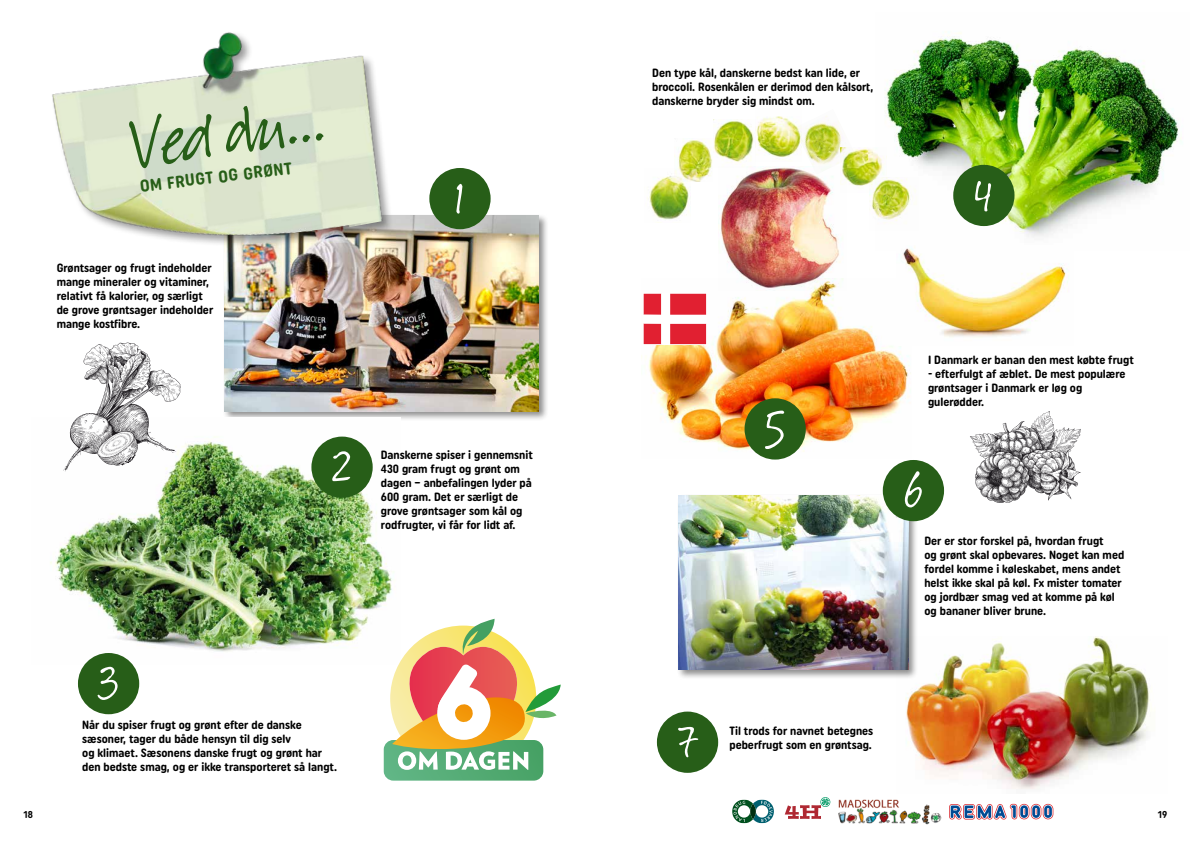
<style>
.page{position:relative;width:1191px;height:842px;background:#fff}
.page>*{position:absolute;margin:0;border:0;box-sizing:border-box;transform-origin:0 0}
.t1{font:83.4px "Suomi Hand Script";color:#275e18}
.t2{font:58.4px "Suomi Hand Script";color:#fff}
.t3{font:700 17px "Uniform Rounded Condensed";color:#275e18}
.t4{font:700 12px/14px "Uniform Rounded Condensed";color:#000}
.t5{font:700 10px "Uniform Rounded Condensed";color:#000}
</style>
<div class="page">
<img style="left:838px;top:799px;width:103px;height:26px">
<svg style="left:732px;top:799px;width:42px;height:24px"></svg>
<svg style="left:949px;top:804px;width:103px;height:16px"></svg>
<div style="left:222px;top:213px;width:327px;height:208px;background:#000;opacity:.45"></div>
<img style="left:224px;top:215px;width:315px;height:196px">
<img style="left:720px;top:167px;width:123px;height:112px">
<img style="left:905px;top:636px;width:245px;height:153px">
<div style="left:676px;top:493px;width:242px;height:187px;background:#000;opacity:.45"></div>
<img style="left:678px;top:495px;width:230px;height:175px">
<img style="left:885px;top:32px;width:296px;height:205px">
<img style="left:50px;top:418px;width:350px;height:247px">
<img style="left:52px;top:32px;width:356px;height:242px">
<svg style="left:970px;top:411px;width:111px;height:92px"></svg>
<img style="left:643px;top:279px;width:268px;height:178px">
<img style="left:678px;top:140px;width:34px;height:41px">
<img style="left:647px;top:169px;width:43px;height:51px">
<img style="left:714px;top:120px;width:41px;height:48px">
<img style="left:755px;top:116px;width:39px;height:44px">
<img style="left:869px;top:177px;width:49px;height:54px">
<img style="left:794px;top:116px;width:48px;height:59px">
<img style="left:840px;top:147px;width:46px;height:45px">
<svg style="left:63px;top:342px;width:118px;height:130px"></svg>
<div style="left:953px;top:165px;width:61px;height:61px;background:#275e18;border-radius:50%"></div>
<div style="left:78px;top:653px;width:61px;height:61px;background:#275e18;border-radius:50%"></div>
<div style="left:311px;top:437px;width:62px;height:61px;background:#275e18;border-radius:50%"></div>
<div style="left:429px;top:168px;width:61px;height:61px;background:#275e18;border-radius:50%"></div>
<div style="left:882px;top:460px;width:62px;height:61px;background:#275e18;border-radius:50%"></div>
<div style="left:657px;top:711px;width:61px;height:62px;background:#275e18;border-radius:50%"></div>
<div style="left:744px;top:398px;width:62px;height:62px;background:#275e18;border-radius:50%"></div>
<svg style="left:384px;top:619px;width:176px;height:162px"></svg>
<svg style="left:643px;top:294px;width:63px;height:50px"></svg>
<img style="left:896px;top:246px;width:172px;height:100px">
<svg style="left:784px;top:797px;width:46px;height:22px"></svg>
<h1 class="t1" style="left:126px;top:102px;width:197px;rotate:-7deg">Ved du ...</h1>
<h3 class="t3" style="left:139px;top:176px;width:154px;rotate:-7deg">OM FRUGT OG GRØNT</h3>
<p class="t4" style="left:57px;top:261px;width:158px">Grøntsager og frugt indeholder mange mineraler og vitaminer, relativt få kalorier, og særligt de grove grøntsager indeholder mange kostfibre.</p>
<h2 class="t2" style="left:455px;top:170px;width:12px">1</h2>
<h2 class="t2" style="left:332px;top:437px;width:21px">2</h2>
<p class="t4" style="left:381px;top:448px;width:153px">Danskerne spiser i gennemsnit<br>430 gram frugt og grønt om dagen – anbefalingen lyder på<br>600 gram. Det er særligt de grove grøntsager som kål og rodfrugter, vi får for lidt af.</p>
<h2 class="t2" style="left:99px;top:654px;width:20px">3</h2>
<p class="t4" style="left:82px;top:718px;width:256px">Når du spiser frugt og grønt efter de danske sæsoner, tager du både hensyn til dig selv<br>og klimaet. Sæsonens danske frugt og grønt har den bedste smag, og er ikke transporteret så langt.</p>
<p class="t4" style="left:652px;top:66px;width:223px">Den type kål, danskerne bedst kan lide, er broccoli. Rosenkålen er derimod den kålsort, danskerne bryder sig mindst om.</p>
<h2 class="t2" style="left:974px;top:166px;width:20px">4</h2>
<h2 class="t2" style="left:764px;top:396px;width:23px">5</h2>
<p class="t4" style="left:928px;top:353px;width:207px">I Danmark er banan den mest købte frugt</p>
<p class="t4" style="left:928px;top:367px;width:199px">- efterfulgt af æblet. De mest populære grøntsager i Danmark er løg og gulerødder.</p>
<h2 class="t2" style="left:904px;top:463px;width:18px">6</h2>
<p class="t4" style="left:924px;top:533px;width:201px">Der er stor forskel på, hvordan frugt<br>og grønt skal opbevares. Noget kan med fordel komme i køleskabet, mens andet helst ikke skal på køl. Fx mister tomater og jordbær smag ved at komme på køl og bananer bliver brune.</p>
<h2 class="t2" style="left:678px;top:712px;width:21px">7</h2>
<p class="t4" style="left:729px;top:724px;width:145px">Til trods for navnet betegnes peberfrugt som en grøntsag.</p>
<p class="t5" style="left:24px;top:808px;width:11px">18</p>
<p class="t5" style="left:1158px;top:808px;width:11px">19</p>
</div>
